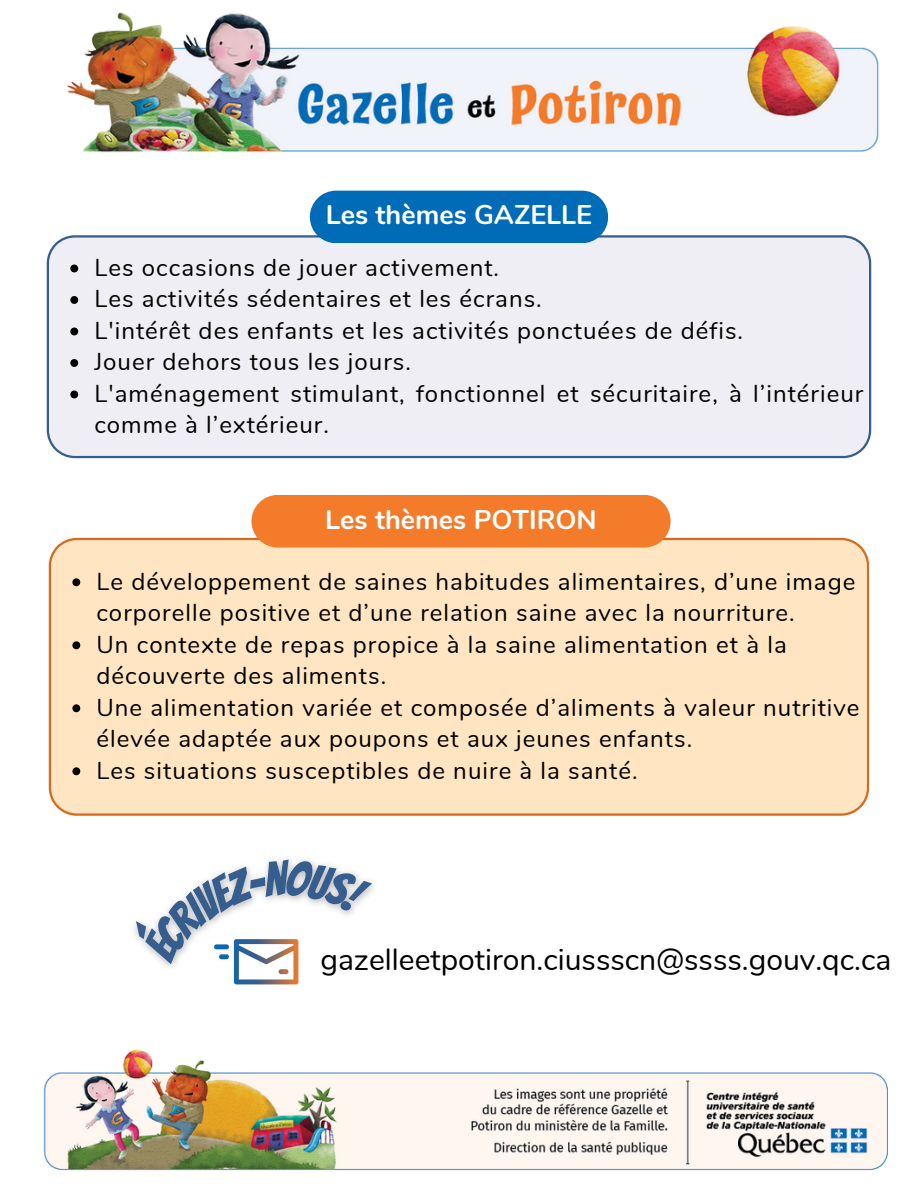
<style>
.page{position:relative;width:918px;height:1188px;background:#fff}
.page>*{position:absolute;margin:0;border:0;box-sizing:border-box;transform-origin:0 0}
.t1{font:30px "Nunito";color:#000}
.t2{font:700 27px "Nunito";color:#fff}
.t3{font:24px/31.5px "Nunito";letter-spacing:.045em;color:#000}
</style>
<div class="page">
<img style="left:67px;top:12px;width:812px;height:141px">
<img style="left:43px;top:1049px;width:845px;height:122px">
<div style="left:47px;top:235px;width:824px;height:223px;background:#eeeef4"></div>
<svg style="left:70px;top:265px;width:8px;height:7px"></svg>
<svg style="left:70px;top:296px;width:8px;height:8px"></svg>
<svg style="left:70px;top:328px;width:8px;height:7px"></svg>
<svg style="left:70px;top:359px;width:8px;height:8px"></svg>
<svg style="left:70px;top:391px;width:8px;height:7px"></svg>
<div style="left:49px;top:538px;width:820px;height:278px;background:#ffe5c2"></div>
<svg style="left:72px;top:578px;width:8px;height:8px"></svg>
<svg style="left:72px;top:641px;width:8px;height:8px"></svg>
<svg style="left:72px;top:704px;width:8px;height:8px"></svg>
<svg style="left:72px;top:767px;width:8px;height:8px"></svg>
<div style="left:251px;top:495px;width:420px;height:53px;background:#f37b2a;border-radius:26px"></div>
<div style="left:310px;top:191px;width:298px;height:52px;background:#006bb6;border-radius:26px"></div>
<img style="left:95px;top:815px;width:308px;height:170px">
<svg style="left:125px;top:859px;width:247px;height:125px"></svg>
<p class="t2" style="left:326px;top:197px;width:268px">Les thèmes GAZELLE</p>
<p class="t3" style="left:94px;top:252px;width:406px">Les occasions de jouer activement.</p>
<p class="t3" style="left:94px;top:284px;width:449px">Les activités sédentaires et les écrans.</p>
<p class="t3" style="left:94px;top:315px;width:650px">L'intérêt des enfants et les activités ponctuées de défis.</p>
<p class="t3" style="left:94px;top:347px;width:318px">Jouer dehors tous les jours.</p>
<p class="t3" style="left:94px;top:378px;width:771px">L'aménagement stimulant, fonctionnel et sécuritaire, à l’intérieur comme à l’extérieur.</p>
<p class="t2" style="left:325px;top:501px;width:273px">Les thèmes POTIRON</p>
<p class="t3" style="left:96px;top:566px;width:761px">Le développement de saines habitudes alimentaires, d’une image corporelle positive et d’une relation saine avec la nourriture.</p>
<p class="t3" style="left:96px;top:629px;width:692px">Un contexte de repas propice à la saine alimentation et à la découverte des aliments.</p>
<p class="t3" style="left:96px;top:692px;width:765px">Une alimentation variée et composée d’aliments à valeur nutritive élevée adaptée aux poupons et aux jeunes enfants.</p>
<p class="t3" style="left:96px;top:755px;width:543px">Les situations susceptibles de nuire à la santé.</p>
<p class="t1" style="left:320px;top:940px;width:572px">gazelleetpotiron.ciussscn@ssss.gouv.qc.ca</p>
</div>
